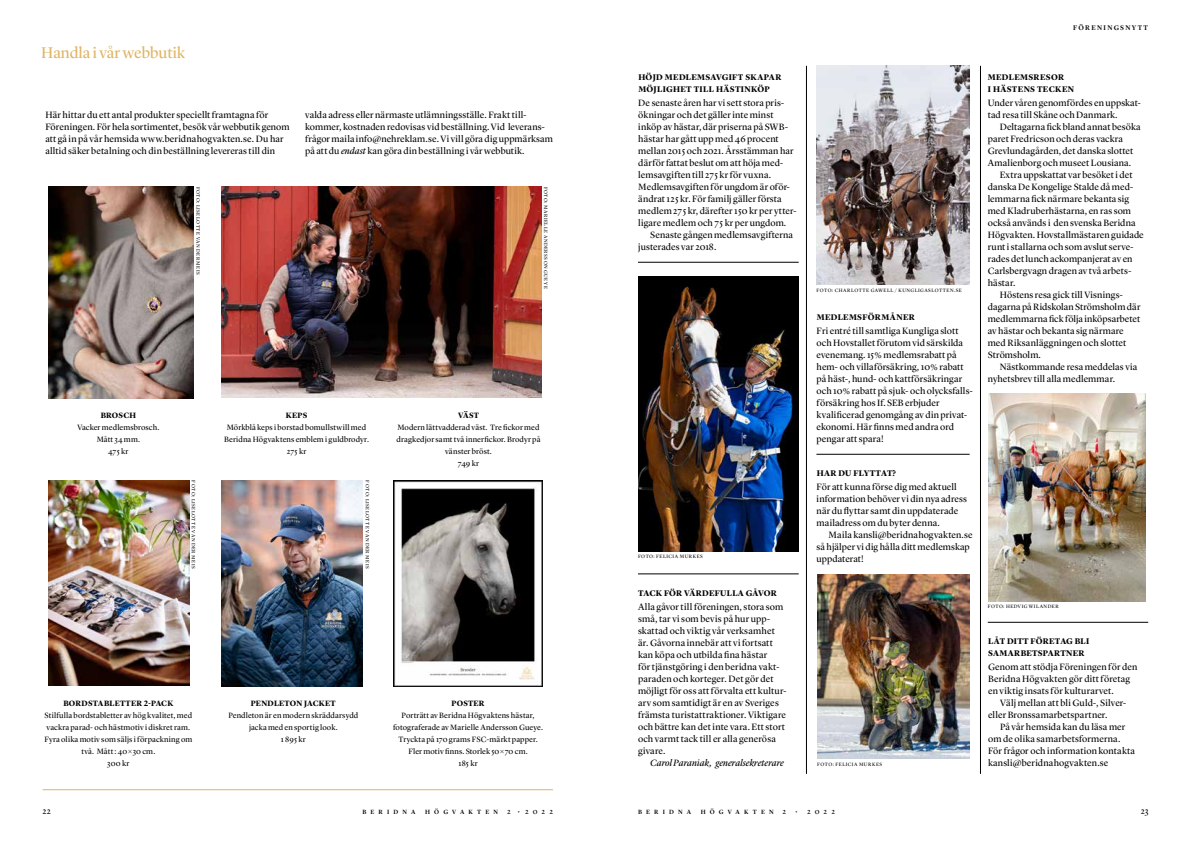
<style>
.page{position:relative;width:1191px;height:842px;background:#fff}
.page>*{position:absolute;margin:0;border:0;box-sizing:border-box;transform-origin:0 0}
.t1{font:16px "Lyon Display";letter-spacing:-.005em;color:#e0b463}
.t2{font:9.6px/12px "Lyon Display";letter-spacing:.015em;color:#000}
.t3{font:9.5px/12px "Lyon Display";letter-spacing:.01em;color:#000}
.t4{font:italic 9.5px "Lyon Display";letter-spacing:.01em;color:#000}
.t5{font:9px "Lyon Display";color:#000}
.t6{font:700 8.5px/12px "Lyon Display";letter-spacing:.04em;color:#000}
.t7{font:8px/12px "Lyon Display";letter-spacing:.015em;color:#000;text-align:center}
.t8{font:700 8px "Lyon Display";letter-spacing:.03em;color:#000}
.t9{font:500 7px "Lyon Display";letter-spacing:.19em;color:#000}
.t10{font:500 6.3px "Lyon Display";letter-spacing:.655em;color:#000}
.t11{font:5px "Lyon Display";letter-spacing:.095em;color:#000}
.s1{font-size:9.6px}
.s2{font-size:9.5px}
.s3{font-style:italic}
.s4{font-weight:400;font-size:8px}
</style>
<div class="page">
<hr style="left:43px;top:789px;width:510px;height:1px;background:#e0b463">
<img style="left:393px;top:480px;width:149px;height:206px">
<img style="left:222px;top:480px;width:141px;height:206px">
<img style="left:48px;top:480px;width:141px;height:206px">
<img style="left:49px;top:186px;width:145px;height:212px">
<img style="left:222px;top:186px;width:319px;height:212px">
<hr style="left:816px;top:454px;width:153px;height:1px;background:#000">
<hr style="left:987px;top:622px;width:161px;height:1px;background:#000">
<hr style="left:638px;top:574px;width:160px;height:1px;background:#000">
<hr style="left:638px;top:262px;width:160px;height:1px;background:#000">
<hr style="left:806px;top:66px;width:1px;height:708px;background:#000">
<hr style="left:980px;top:66px;width:1px;height:708px;background:#000">
<img style="left:988px;top:394px;width:157px;height:208px">
<img style="left:817px;top:574px;width:152px;height:185px">
<img style="left:638px;top:277px;width:160px;height:274px">
<img style="left:816px;top:66px;width:153px;height:219px">
<h1 class="t1" style="left:41px;top:41px;width:145px">Handla i vår webbutik</h1>
<p class="t3" style="left:45px;top:108px;width:246px">Här hittar du ett antal produkter speciellt framtagna för<br><span class="s1">Föreningen.</span> För hela sortimentet, besök vår webbutik genom</p>
<p class="t2" style="left:45px;top:132px;width:240px"><span class="s2">att gå in</span> på vår hemsida www.beridnahogvakten.se. <span class="s2">Du har</span></p>
<p class="t3" style="left:45px;top:144px;width:231px">alltid säker betalning och din beställning levereras till din</p>
<p class="t3" style="left:305px;top:108px;width:249px">valda adress eller närmaste utlämningsställe. Frakt till&shy;kommer, kostnaden redovisas vid beställning. Vid leverans&shy;frågor maila info@nehreklam.se. Vi vill göra dig uppmärksam på att du <span class="s3">endast</span> kan göra din beställning i vår webbutik.</p>
<p class="t11" style="left:202px;top:187px;width:90px;rotate:90deg">FOTO: LISELOTTE VAN DER MEIS</p>
<p class="t11" style="left:549px;top:187px;width:103px;rotate:90deg">FOTO: MARIELLE ANDERSSON GUEYE</p>
<p class="t8" style="left:101px;top:409px;width:37px">BROSCH</p>
<p class="t7" style="left:77px;top:421px;width:83px">Vacker medlemsbrosch.<br>Mått 34 mm.<br>475 kr</p>
<p class="t8" style="left:286px;top:409px;width:23px">KEPS</p>
<p class="t7" style="left:224px;top:421px;width:146px">Mörkblå keps i borstad bomullstwill med<br>Beridna Högvaktens emblem i guldbrodyr.<br>275 kr</p>
<p class="t11" style="left:197px;top:480px;width:90px;rotate:90deg">FOTO: LISELOTTE VAN DER MEIS</p>
<p class="t11" style="left:371px;top:480px;width:90px;rotate:90deg">FOTO: LISELOTTE VAN DER MEIS</p>
<p class="t8" style="left:458px;top:409px;width:22px">VÄST</p>
<p class="t7" style="left:396px;top:421px;width:145px">Modern lättvadderad väst. Tre fickor med dragkedjor samt två innerfickor. Brodyr på vänster bröst.<br>749 kr</p>
<p class="t8" style="left:63px;top:697px;width:111px">BORDSTABLETTER 2-PACK</p>
<p class="t7" style="left:44px;top:709px;width:149px">Stilfulla bordstabletter av hög kvalitet, med vackra parad- och hästmotiv i diskret ram.<br>Fyra olika motiv som säljs i förpackning om två. Mått : 40×30 cm.<br>300 kr</p>
<p class="t8" style="left:251px;top:697px;width:86px">PENDLETON JACKET</p>
<p class="t7" style="left:228px;top:709px;width:131px">Pendleton är en modern skräddarsydd jacka med en sportig look.<br>1 895 kr</p>
<p class="t8" style="left:451px;top:697px;width:35px">POSTER</p>
<p class="t7" style="left:393px;top:709px;width:151px">Porträtt av Beridna Högvaktens hästar, fotograferade av Marielle Andersson Gueye.<br>Tryckta på 170 grams FSC-märkt papper.<br>Fler motiv finns. Storlek 50×70 cm.<br>185 kr</p>
<p class="t6" style="left:638px;top:70px;width:144px">HÖJD MEDLEMSAVGIFT SKAPAR<br>MÖJLIGHET TILL HÄSTINKÖP</p>
<p class="t3" style="left:638px;top:96px;width:160px">De senaste åren har vi sett stora pris&shy;ökningar och det gäller inte minst inköp av hästar, där priserna på SWB&shy;hästar har gått upp med 46 procent mellan 2015 och 2021. Årsstämman har därför fattat beslut om att höja med&shy;lemsavgiften till 275 kr för vuxna.<br>Medlemsavgiften för ungdom är oför&shy;ändrat 125 kr. För familj gäller första medlem 275 kr, därefter 150 kr per ytter&shy;ligare medlem och 75 kr per ungdom.</p>
<p class="t3" style="left:638px;top:228px;width:156px;text-indent:12px">Senaste gången medlemsavgifterna justerades var 2018.</p>
<p class="t11" style="left:638px;top:552px;width:66px">FOTO: FELICIA MURKES</p>
<p class="t6" style="left:638px;top:586px;width:140px">TACK FÖR VÄRDEFULLA GÅVOR</p>
<p class="t2" style="left:638px;top:600px;width:147px">Alla gåvor till föreningen, stora som små, tar vi som bevis på hur upp&shy;skattad och viktig vår verksamhet är. Gåvorna innebär att vi fortsatt kan köpa och utbilda fina hästar<br>för tjänstgöring i den beridna vakt&shy;paraden och korteger. Det gör <span class="s2">det</span></p>
<p class="t3" style="left:638px;top:684px;width:150px">möjligt för oss att förvalta ett kultur&shy;arv som samtidigt är en av Sveriges främsta turistattraktioner. Viktigare och bättre kan det inte vara. Ett stort och varmt tack till er alla generösa givare.</p>
<p class="t4" style="left:650px;top:756px;width:135px">Carol Paraniak, generalsekreterare</p>
<p class="t9" style="left:1073px;top:23px;width:76px">FÖRENINGSNYTT</p>
<p class="t11" style="left:816px;top:286px;width:147px">FOTO: CHARLOTTE GAWELL / KUNGLIGASLOTTEN.SE</p>
<p class="t6" style="left:816px;top:310px;width:100px">MEDLEMSFÖRMÅNER</p>
<p class="t3" style="left:816px;top:324px;width:158px">Fri entré till samtliga Kungliga slott och Hovstallet förutom vid särskilda evenemang. 15% medlemsrabatt på hem- och villaförsäkring, 10% rabatt på häst-, hund- och kattförsäkringar och 10% rabatt på sjuk- och olycksfalls&shy;försäkring hos If. SEB erbjuder kvalificerad genomgång av din privat&shy;ekonomi. Här finns med andra ord pengar att spara!</p>
<p class="t6" style="left:816px;top:466px;width:81px">HAR DU FLYTTAT?</p>
<p class="t3" style="left:816px;top:480px;width:152px">För att kunna förse dig med aktuell information behöver vi din nya adress när du flyttar samt din uppdaterade mailadress om du byter denna.</p>
<p class="t3" style="left:816px;top:528px;width:157px;text-indent:12px">Maila kansli@beridnahogvakten.se så hjälper vi dig hålla ditt medlemskap uppdaterat!</p>
<p class="t6" style="left:987px;top:70px;width:88px">MEDLEMSRESOR<br>I HÄSTENS TECKEN</p>
<p class="t3" style="left:987px;top:96px;width:155px">Under våren genomfördes en uppskat&shy;tad resa till Skåne och Danmark.</p>
<p class="t3" style="left:999px;top:120px;width:142px">Deltagarna fick bland annat besöka</p>
<p class="t3" style="left:987px;top:132px;width:137px">paret Fredricson och deras vackra</p>
<p class="t3" style="left:987px;top:144px;width:147px">Grevlundagården, det danska slottet</p>
<p class="t3" style="left:987px;top:156px;width:145px">Amalienborg och museet Lousiana.</p>
<p class="t3" style="left:999px;top:168px;width:134px">Extra uppskattat var besöket i det</p>
<p class="t3" style="left:987px;top:180px;width:147px">danska De Kongelige Stalde då med-</p>
<p class="t3" style="left:987px;top:192px;width:143px">lemmarna fick närmare bekanta sig</p>
<p class="t3" style="left:987px;top:204px;width:145px">med Kladruberhästarna, en ras som</p>
<p class="t3" style="left:987px;top:216px;width:149px">också används i den svenska Beridna</p>
<p class="t3" style="left:987px;top:228px;width:158px">Högvakten. Hovstallmästaren guidade</p>
<p class="t3" style="left:987px;top:240px;width:148px">runt i stallarna och som avslut serve-</p>
<p class="t3" style="left:987px;top:252px;width:146px">rades det lunch ackompanjerat av en</p>
<p class="t3" style="left:987px;top:264px;width:145px">Carlsbergvagn dragen av två arbets-</p>
<p class="t3" style="left:987px;top:276px;width:29px">hästar.</p>
<p class="t3" style="left:999px;top:288px;width:125px">Höstens resa gick till Visnings-</p>
<p class="t3" style="left:987px;top:300px;width:154px">dagarna på Ridskolan Strömsholm där</p>
<p class="t3" style="left:987px;top:312px;width:154px">medlemmarna fick följa inköpsarbetet</p>
<p class="t3" style="left:987px;top:324px;width:138px">av hästar och bekanta sig närmare</p>
<p class="t3" style="left:987px;top:336px;width:140px">med Riksanläggningen och slottet</p>
<p class="t3" style="left:987px;top:348px;width:55px">Strömsholm.</p>
<p class="t3" style="left:999px;top:360px;width:139px">Nästkommande resa meddelas via</p>
<p class="t3" style="left:987px;top:372px;width:129px">nyhetsbrev till alla medlemmar.</p>
<p class="t11" style="left:817px;top:760px;width:66px">FOTO: FELICIA MURKES</p>
<p class="t11" style="left:987px;top:603px;width:72px">FOTO: HEDVIG WILANDER</p>
<p class="t6" style="left:988px;top:634px;width:103px">LÅT DITT FÖRETAG BLI<br>SAMARBETSPARTNER</p>
<p class="t3" style="left:988px;top:660px;width:151px">Genom att stödja Föreningen för den<br>Beridna Högvakten gör ditt företag en viktig insats för kulturarvet.</p>
<p class="t3" style="left:988px;top:696px;width:140px;text-indent:12px">Välj mellan att bli Guld-, Silver&shy;eller Bronssamarbetspartner.</p>
<p class="t3" style="left:988px;top:720px;width:148px;text-indent:12px">På vår hemsida kan du läsa mer om de olika samarbetsformerna.<br>För frågor och information kontakta kansli@beridnahogvakten.se</p>
<p class="t5" style="left:43px;top:804px;width:10px">22</p>
<p class="t10" style="left:362px;top:807px;width:55px">BERIDNA</p>
<p class="t10" style="left:425px;top:807px;width:129px">HÖGVAKTEN <span class="s4">2</span> <span class="s4">•</span><span class="s4">2022</span></p>
<p class="t10" style="left:638px;top:807px;width:55px">BERIDNA</p>
<p class="t10" style="left:700px;top:807px;width:136px">HÖGVAKTEN <span class="s4">2 • 2022</span></p>
<p class="t5" style="left:1140px;top:804px;width:9px">23</p>
</div>
